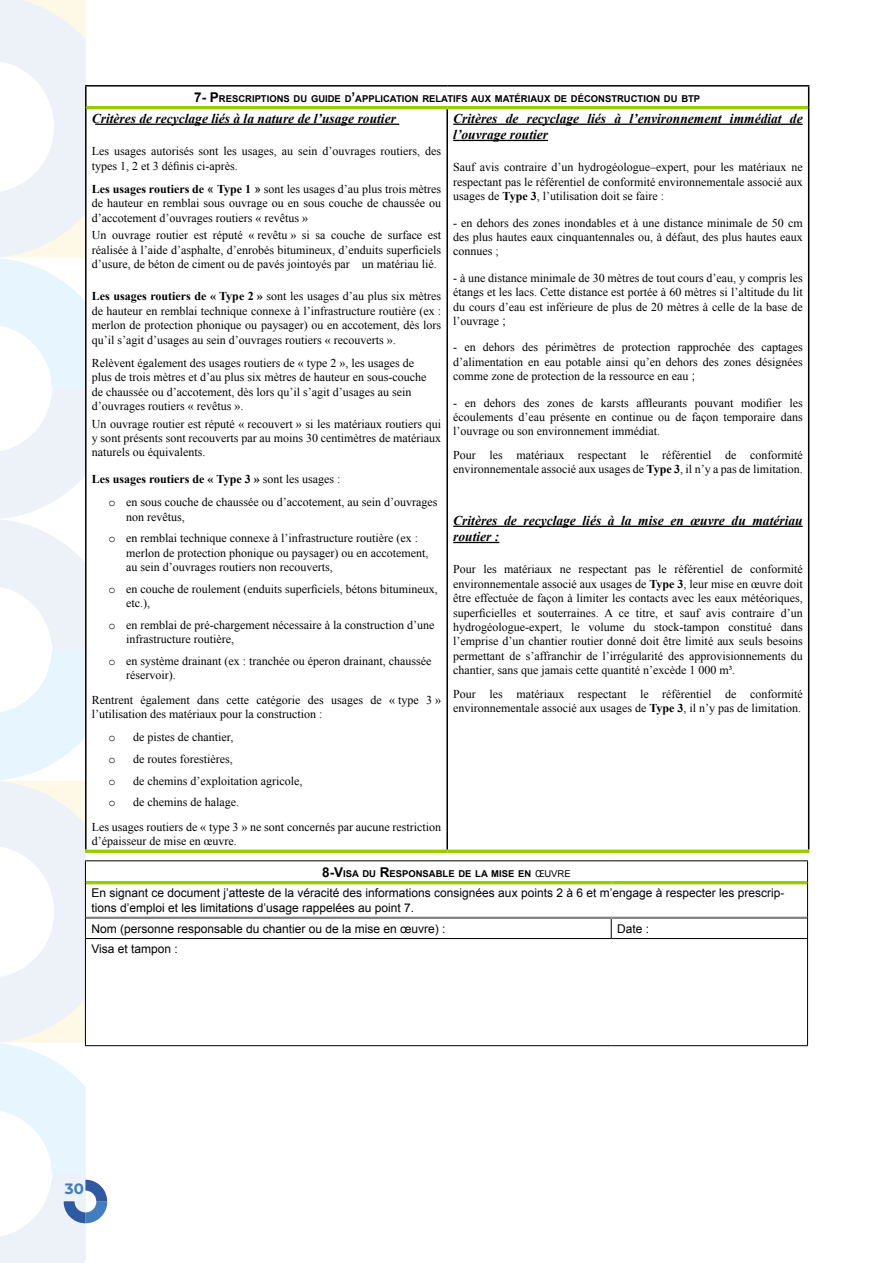
<style>
.page{position:relative;width:893px;height:1263px;background:#fff}
.page>*{position:absolute;margin:0;border:0;box-sizing:border-box;transform-origin:0 0}
.t1{font:700 15px "Montserrat";color:#427dbf}
.t2{font:italic 700 13.5px/16.2px "Times New Roman";color:#000}
.t3{font:12px/14.4px "Times New Roman";color:#000}
.t4{font:12px/14.4px "Arial";color:#000}
.t5{font:12px "Courier New";color:#000}
.t6{font:700 9.45px "Arial";color:#000}
.s1{font-size:13.5px}
.s2{font-weight:700}
.s3{font-family:"Arial"}
.s4{font-family:"Courier New"}
.s5{font-weight:400}
</style>
<div class="page">
<hr style="left:85px;top:85px;width:362px;height:2px;background:#000">
<hr style="left:447px;top:85px;width:362px;height:2px;background:#000">
<svg style="left:808px;top:87px;width:1px;height:21px"></svg>
<hr style="left:808px;top:108px;width:1px;height:741px;background:#000">
<hr style="left:87px;top:106px;width:360px;height:3px;background:#9c0">
<svg style="left:107px;top:849px;width:340px;height:4px"></svg>
<svg style="left:447px;top:849px;width:362px;height:4px"></svg>
<hr style="left:447px;top:106px;width:361px;height:3px;background:#9c0">
<hr style="left:446px;top:109px;width:2px;height:740px;background:#000">
<hr style="left:95px;top:124px;width:304px;height:1px;background:#000">
<hr style="left:453px;top:124px;width:350px;height:1px;background:#000">
<hr style="left:453px;top:140px;width:95px;height:1px;background:#000">
<hr style="left:453px;top:526px;width:350px;height:1px;background:#000">
<hr style="left:453px;top:542px;width:46px;height:1px;background:#000">
<svg style="left:807px;top:861px;width:1px;height:22px"></svg>
<hr style="left:807px;top:883px;width:1px;height:35px;background:#000">
<svg style="left:611px;top:919px;width:1px;height:19px"></svg>
<hr style="left:85px;top:938px;width:526px;height:1px;background:#000">
<hr style="left:611px;top:938px;width:197px;height:1px;background:#000">
<hr style="left:807px;top:939px;width:1px;height:106px;background:#000">
<hr style="left:85px;top:860px;width:526px;height:1px;background:#000">
<hr style="left:611px;top:860px;width:197px;height:1px;background:#000">
<hr style="left:86px;top:881px;width:525px;height:3px;background:#9c0">
<hr style="left:611px;top:881px;width:196px;height:3px;background:#9c0">
<svg style="left:0;top:0;width:107px;height:1263px"></svg>
<hr style="left:86px;top:917px;width:525px;height:2px;background:#808080">
<hr style="left:611px;top:917px;width:196px;height:2px;background:#808080">
<svg style="left:807px;top:918px;width:1px;height:20px"></svg>
<hr style="left:85px;top:1045px;width:526px;height:1px;background:#000">
<hr style="left:611px;top:1045px;width:197px;height:1px;background:#000">
<hr style="left:85px;top:939px;width:1px;height:106px;background:#000">
<p class="t6" style="left:194px;top:92px;width:507px"><span class="s1">7- P</span> RESCRIPTIONS DU GUIDE D<span class="s1">’</span>APPLICATION RELATIFS AUX MATÉRIAUX DE DÉCONSTRUCTION DU BTP</p>
<p class="t2" style="left:92px;top:110px;width:306px">Critères de recyclage liés à la nature de l’usage routier</p>
<p class="t3" style="left:92px;top:144px;width:351px">Les usages autorisés sont les usages, au sein d’ouvrages routiers, des types 1, 2 et 3 définis ci-après.</p>
<p class="t3" style="left:92px;top:182px;width:351px;text-align:justify"><span class="s2">Les usages routiers de</span> <span class="s3">«</span> <span class="s2">Type 1</span> <span class="s3">»</span> sont les usages d’au plus trois mètres de hauteur en remblai sous ouvrage ou en sous couche de chaussée ou d’accotement d’ouvrages routiers « revêtus »</p>
<p class="t3" style="left:92px;top:228px;width:351px;text-align:justify">Un ouvrage routier est réputé « revêtu » si sa couche de surface est réalisée à l’aide d’asphalte, d’enrobés bitumineux, d’enduits superficiels d’usure, de béton de ciment ou de pavés jointoyés par un matériau lié.</p>
<p class="t3" style="left:92px;top:289px;width:351px;text-align:justify"><span class="s2">Les usages routiers de « Type 2 »</span> sont les usages d’au plus six mètres de hauteur en remblai technique connexe à l’infrastructure routière (ex : merlon de protection phonique ou paysager) ou en accotement, dès lors qu’il s’agit d’usages au sein d’ouvrages routiers « recouverts ».</p>
<p class="t3" style="left:92px;top:356px;width:336px">Relèvent également des usages routiers de « type 2 », les usages de plus de trois mètres et d’au plus six mètres de hauteur en sous-couche de chaussée ou d’accotement, dès lors qu’il s’agit d’usages au sein d’ouvrages routiers « revêtus ».</p>
<p class="t3" style="left:92px;top:416px;width:351px;text-align:justify">Un ouvrage routier est réputé « recouvert » si les matériaux routiers qui y sont présents sont recouverts par au moins 30 centimètres de matériaux naturels ou équivalents.</p>
<p class="t3" style="left:108px;top:467px;width:331px;line-height:23.4px;text-indent:-17px"><span class="s2">Les usages routiers de « Type 3 »</span> sont les usages :<br><span class="s4">o</span> en sous couche de chaussée ou d’accotement, au sein d’ouvrages</p>
<p class="t3" style="left:108px;top:506px;width:311px;line-height:21.6px;text-indent:18px">non revêtus,<br><span class="s4">o</span> en remblai technique connexe à l’infrastructure routière (ex :</p>
<p class="t3" style="left:126px;top:545px;width:304px">merlon de protection phonique ou paysager) ou en accotement, au sein d’ouvrages routiers non recouverts,</p>
<p class="t3" style="left:126px;top:581px;width:313px;text-indent:-18px"><span class="s4">o</span> en couche de roulement (enduits superficiels, bétons bitumineux, etc.),</p>
<p class="t3" style="left:126px;top:617px;width:310px;text-indent:-18px"><span class="s4">o</span> en remblai de pré-chargement nécessaire à la construction d’une infrastructure routière,</p>
<p class="t3" style="left:126px;top:653px;width:307px;text-indent:-18px"><span class="s4">o</span> en système drainant (ex : tranchée ou éperon drainant, chaussée réservoir).</p>
<p class="t3" style="left:92px;top:692px;width:351px">Rentrent également dans cette catégorie des usages de « type 3 » l’utilisation des matériaux pour la construction :</p>
<p class="t5" style="left:108px;top:730px;width:9px">o</p>
<p class="t3" style="left:133px;top:730px;width:102px">de pistes de chantier,</p>
<p class="t5" style="left:108px;top:752px;width:9px">o</p>
<p class="t3" style="left:133px;top:752px;width:101px">de routes forestières,</p>
<p class="t5" style="left:108px;top:773px;width:9px">o</p>
<p class="t3" style="left:133px;top:773px;width:171px">de chemins d’exploitation agricole,</p>
<p class="t5" style="left:108px;top:795px;width:9px">o</p>
<p class="t2" style="left:453px;top:110px;width:351px">Critères de recyclage liés à l’environnement immédiat de l’ouvrage routier</p>
<p class="t3" style="left:453px;top:160px;width:351px;text-align:justify">Sauf avis contraire d’un hydrogéologue–expert, pour les matériaux ne respectant pas le référentiel de conformité environnementale associé aux usages de <span class="s2">Type 3</span>, l’utilisation doit se faire :</p>
<p class="t3" style="left:453px;top:215px;width:351px;text-align:justify">- en dehors des zones inondables et à une distance minimale de 50 cm des plus hautes eaux cinquantennales ou, à défaut, des plus hautes eaux connues ;</p>
<p class="t3" style="left:453px;top:270px;width:351px;text-align:justify">- à une distance minimale de 30 mètres de tout cours d’eau, y compris les étangs et les lacs. Cette distance est portée à 60 mètres si l’altitude du lit du cours d’eau est inférieure de plus de 20 mètres à celle de la base de l’ouvrage <span class="s3">;</span></p>
<p class="t3" style="left:453px;top:340px;width:351px;text-align:justify">- en dehors des périmètres de protection rapprochée des captages d’alimentation en eau potable ainsi qu’en dehors des zones désignées comme zone de protection de la ressource en eau <span class="s3">;</span></p>
<p class="t3" style="left:453px;top:395px;width:351px;text-align:justify">- en dehors des zones de karsts affleurants pouvant modifier les écoulements d’eau présente en continue ou de façon temporaire dans l’ouvrage ou son environnement immédiat.</p>
<p class="t3" style="left:453px;top:447px;width:351px">Pour les matériaux respectant le référentiel de conformité environnementale associé aux usages de <span class="s2">Type 3</span>, il n’y a pas de limitation.</p>
<p class="t2" style="left:453px;top:512px;width:351px">Critères de recyclage liés à la mise en œuvre du matériau routier :</p>
<p class="t3" style="left:453px;top:562px;width:351px;text-align:justify">Pour les matériaux ne respectant pas le référentiel de conformité environnementale associé aux usages de <span class="s2">Type 3</span>, leur mise en œuvre doit être effectuée de façon à limiter les contacts avec les eaux météoriques, superficielles et souterraines. A ce titre, et sauf avis contraire d’un hydrogéologue-expert, le volume du stock-tampon constitué dans l’emprise d’un chantier routier donné doit être limité aux seuls besoins permettant de s’affranchir de l’irrégularité des approvisionnements du chantier, sans que jamais cette quantité n’excède 1 000 m³.</p>
<p class="t3" style="left:453px;top:686px;width:351px">Pour les matériaux respectant le référentiel de conformité environnementale associé aux usages de <span class="s2">Type 3</span>, il n’y pas de limitation.</p>
<p class="t3" style="left:92px;top:790px;width:351px;line-height:24.6px;text-indent:41px">de chemins de halage.<br>Les usages routiers de « type 3 » ne sont concernés par aucune restriction</p>
<p class="t3" style="left:92px;top:834px;width:146px">d’épaisseur de mise en œuvre.</p>
<p class="t6" style="left:322px;top:867px;width:250px"><span class="s1">8-V</span>ISA DU <span class="s1">R</span>ESPONSABLE DE LA MISE EN <span class="s5">ŒUVRE</span></p>
<p class="t4" style="left:91px;top:886px;width:695px">En signant ce document j’atteste de la véracité des informations consignées aux points 2 à 6 et m’engage à respecter les prescrip&shy;tions d’emploi et les limitations d’usage rappelées au point 7.</p>
<p class="t4" style="left:91px;top:921px;width:356px">Nom (personne responsable du chantier ou de la mise en œuvre) :</p>
<p class="t4" style="left:617px;top:921px;width:34px">Date :</p>
<p class="t4" style="left:91px;top:942px;width:88px">Visa et tampon :</p>
<p class="t1" style="left:65px;top:1178px;width:21px">30</p>
</div>
